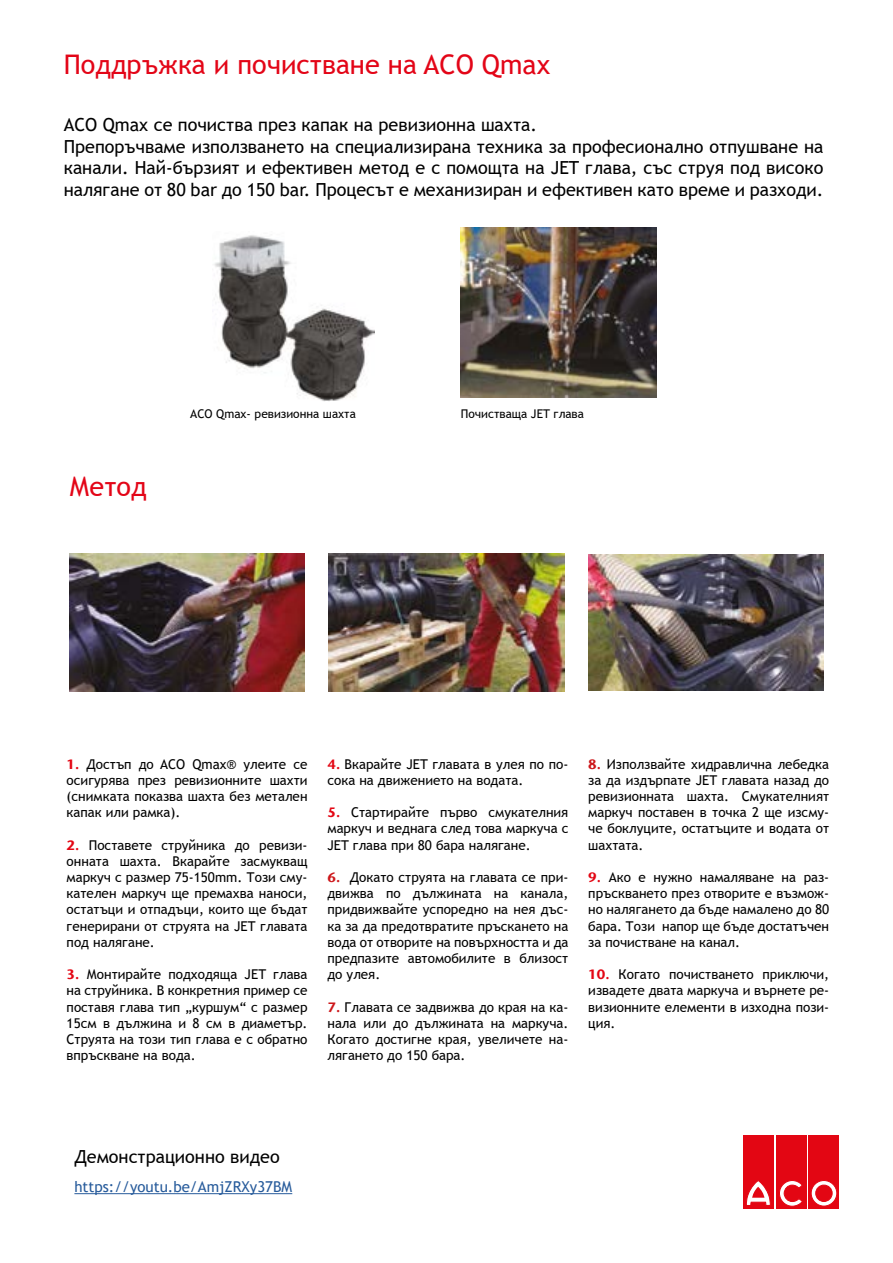
<style>
.page{position:relative;width:893px;height:1263px;background:#fff}
.page>*{position:absolute;margin:0;border:0;box-sizing:border-box;transform-origin:0 0}
.t1{font:27px "Trebuchet MS";color:#e30517}
.t2{font:18px/21.6px "Trebuchet MS";color:#000}
.t3{font:15px "Trebuchet MS";color:#275b9b}
.t4{font:13.5px/16.2px "Trebuchet MS";color:#000;text-align:justify}
.t5{font:12px "Trebuchet MS";color:#000}
.s1{font-family:"Stone Sans IIITC Com";font-weight:700;color:#e30613}
.s2{font-family:"Stone Sans IIITC Com";font-weight:700;color:#cd171a}
</style>
<div class="page">
<img style="left:70px;top:553px;width:235px;height:139px">
<img style="left:329px;top:553px;width:235px;height:139px">
<img style="left:461px;top:227px;width:196px;height:170px">
<img style="left:588px;top:554px;width:235px;height:137px">
<div style="left:743px;top:1136px;width:30px;height:73px;background:#e30613"></div>
<svg style="left:746px;top:1180px;width:24px;height:25px"></svg>
<div style="left:776px;top:1136px;width:30px;height:73px;background:#e30613"></div>
<svg style="left:779px;top:1180px;width:23px;height:26px"></svg>
<div style="left:809px;top:1136px;width:30px;height:73px;background:#e30613"></div>
<svg style="left:811px;top:1180px;width:26px;height:26px"></svg>
<div style="left:811px;top:1180px;width:26px;height:26px;border:1px solid #e30613;border-radius:50%"></div>
<div style="left:816px;top:1185px;width:16px;height:16px;background:#e30613;border-radius:50%"></div>
<div style="left:816px;top:1185px;width:16px;height:16px;border:1px solid #e30613;border-radius:50%"></div>
<img style="left:214px;top:235px;width:161px;height:166px">
<hr style="left:74px;top:1193px;width:218px;height:1px;background:#275b9b">
<h1 class="t1" style="left:64px;top:47px;width:488px">Поддръжка и почистване на ACO Qmax</h1>
<p class="t2" style="left:64px;top:114px;width:761px">ACO Qmax се почиства през капак на ревизионна шахта.<br>Препоръчваме използването на специализирана техника за професионално отпушване на канали. Най-бързият и ефективен метод е с помощта на JET глава, със струя под високо налягане от 80 bar до 150 bar. Процесът е механизиран и ефективен като време и разходи.</p>
<h1 class="t1" style="left:70px;top:469px;width:79px">Метод</h1>
<p class="t5" style="left:190px;top:406px;width:167px">ACO Qmax- ревизионна шахта</p>
<p class="t5" style="left:461px;top:406px;width:125px">Почистваща JET глава</p>
<p class="t4" style="left:67px;top:755px;width:242px"><span class="s1">1.</span> Достъп до ACO Qmax® улеите се осигурява през ревизионните шахти (снимката показва шахта без метален капак или рамка).</p>
<p class="t4" style="left:67px;top:836px;width:242px"><span class="s1">2.</span> Поставете струйника до ревизи&shy;онната шахта. Вкарайте засмукващ маркуч с размер 75-150mm. Този сму&shy;кателен маркуч ще премахва наноси, остатъци и отпадъци, които ще бъдат генерирани от струята на JET главата под налягане.</p>
<p class="t4" style="left:67px;top:966px;width:242px"><span class="s1">3.</span> Монтирайте подходяща JET глава на струйника. В конкретния пример се поставя глава тип „куршум“ с размер 15см в дължина и 8 см в диаметър.<br>Струята на този тип глава е с обратнo впръскване на вода.</p>
<p class="t4" style="left:327px;top:755px;width:242px"><span class="s1">4.</span> Вкарайте JET главата в улея по по&shy;сока на движението на водата.</p>
<p class="t4" style="left:327px;top:804px;width:242px"><span class="s1">5.</span> Стартирайте първо смукателния маркуч и веднага след това маркуча с JET глава при 80 бара налягане.</p>
<p class="t4" style="left:327px;top:869px;width:242px"><span class="s2">6.</span> Докато струята на главата се при&shy;движва по дължината на канала, придвижвайте успоредно на нея дъс&shy;ка за да предотвратите пръскането на вода oт отворите на повърхността и да предпазите автомобилите в близост до улея.</p>
<p class="t4" style="left:327px;top:998px;width:242px"><span class="s2">7.</span> Главата се задвижва до края на ка&shy;нала или до дължината на маркуча.<br>Когато достигне края, увеличете на&shy;лягането до 150 бара.</p>
<p class="t4" style="left:588px;top:755px;width:242px"><span class="s2">8.</span> Използвайте хидравлична лебедка за да издърпате JET главата назад до ревизионната шахта. Смукателният маркуч поставен в точка 2 ще изсму&shy;че боклуците, остатъците и водата от шахтата.</p>
<p class="t4" style="left:588px;top:869px;width:242px"><span class="s1">9.</span> Ако е нужно намаляване на раз&shy;пръскването през отворите е възмож&shy;но налягането да бъде намалено до 80 бара. Този напор ще бъде достатъчен за почистване на канал.</p>
<p class="t4" style="left:588px;top:966px;width:242px"><span class="s1">10.</span> Когато почистването приключи, извадете двата маркуча и върнете ре&shy;визионните елементи в изходна пози&shy;ция.</p>
<h2 class="t2" style="left:74px;top:1146px;width:207px">Демонстрационно видео</h2>
<p class="t3" style="left:74px;top:1177px;width:219px">https://youtu.be/AmjZRXy37BM</p>
</div>
